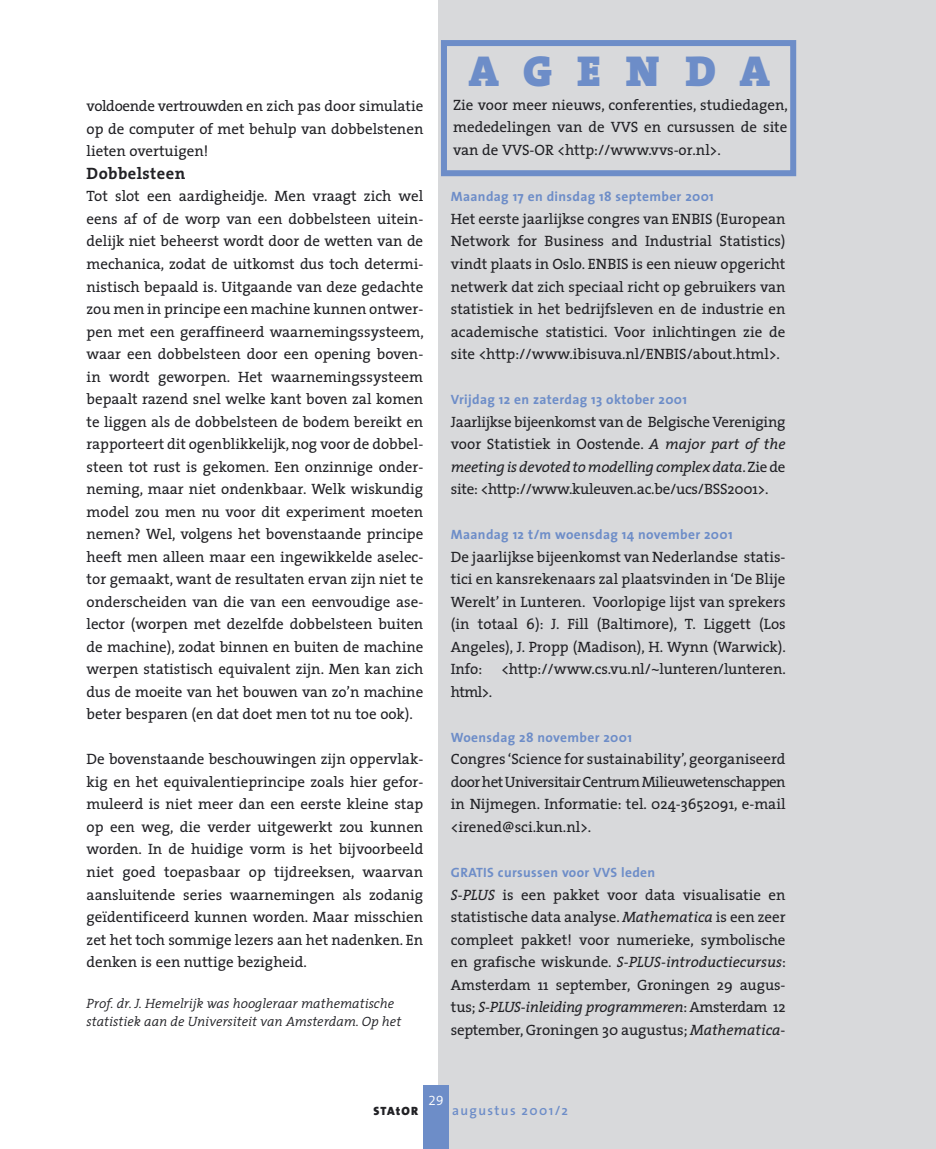
<style>
.page{position:relative;width:936px;height:1149px;background:#fff}
.page>*{position:absolute;margin:0;border:0;box-sizing:border-box;transform-origin:0 0}
.t1{font:900 43.5px "The Serif";letter-spacing:.575em;color:#6d8dc8}
.t2{font:700 16.5px "The Serif";letter-spacing:.025em;color:#212125}
.t3{font:15px/22.5px "The Serif";color:#212125;text-align:justify}
.t4{font:700 13.5px "The Sans";letter-spacing:.025em;color:#6d8dc8}
.t5{font:italic 300 13.5px/18px "The Serif";color:#212125}
.t6{font:600 13.5px "The Sans";letter-spacing:.1em;color:#6d8dc8}
.t7{font:13.5px "The Sans Semi Light Expert";color:#fff}
.t8{font:900 12px "The Sans";letter-spacing:.09em;color:#212125}
.s1{font-style:italic}
</style>
<div class="page">
<div style="left:438px;top:0;width:497px;height:1148px;background:#d8d9db"></div>
<div style="left:441px;top:40px;width:355px;height:136px;border:6px solid #6d8dc8"></div>
<div style="left:423px;top:1084px;width:26px;height:64px;background:#6d8dc8"></div>
<p class="t3" style="left:87px;top:94px;width:338px">voldoende vertrouwden en zich pas door simulatie op de computer of met behulp van dobbelstenen lieten overtuigen!</p>
<p class="t2" style="left:87px;top:159px;width:100px">Dobbelsteen</p>
<p class="t3" style="left:87px;top:184px;width:339px">Tot slot een aardigheidje. Men vraagt zich wel eens af of de worp van een dobbelsteen uitein&shy;delijk niet beheerst wordt door de wetten van de mechanica, zodat de uitkomst dus toch determi&shy;nistisch bepaald is. Uitgaande van deze gedachte zou men in principe een machine kunnen ontwer&shy;pen met een geraffineerd waarnemingssysteem, waar een dobbelsteen door een opening boven&shy;in wordt geworpen. Het waarnemingssysteem bepaalt razend snel welke kant boven zal komen te liggen als de dobbelsteen de bodem bereikt en rapporteert dit ogenblikkelijk, nog voor de dobbel&shy;steen tot rust is gekomen. Een onzinnige onder&shy;neming, maar niet ondenkbaar. Welk wiskundig model zou men nu voor dit experiment moeten nemen? Wel, volgens het bovenstaande principe heeft men alleen maar een ingewikkelde aselec&shy;tor gemaakt, want de resultaten ervan zijn niet te onderscheiden van die van een eenvoudige ase&shy;lector (worpen met dezelfde dobbelsteen buiten de machine), zodat binnen en buiten de machine werpen statistisch equivalent zijn. Men kan zich dus de moeite van het bouwen van zo’n machine beter besparen (en dat doet men tot nu toe ook).</p>
<p class="t3" style="left:87px;top:747px;width:338px">De bovenstaande beschouwingen zijn oppervlak&shy;kig en het equivalentieprincipe zoals hier gefor&shy;muleerd is niet meer dan een eerste kleine stap op een weg, die verder uitgewerkt zou kunnen worden. In de huidige vorm is het bijvoorbeeld niet goed toepasbaar op tijdreeksen, waarvan aansluitende series waarnemingen als zodanig geïdentificeerd kunnen worden. Maar misschien zet het toch sommige lezers aan het nadenken. En denken is een nuttige bezigheid.</p>
<p class="t5" style="left:87px;top:993px;width:316px">Prof. dr. J. Hemelrijk was hoogleraar mathematische statistiek aan de Universiteit van Amsterdam. Op het</p>
<h1 class="t1" style="left:468px;top:35px;width:303px">AGENDA</h1>
<p class="t3" style="left:453px;top:93px;width:336px">Zie voor meer nieuws, conferenties, studiedagen, mededelingen van de VVS en cursussen de site van de VVS-OR &lt;http://www.vvs-or.nl&gt;.</p>
<p class="t4" style="left:451px;top:185px;width:264px">Maandag 17 en dinsdag 18 september 2001</p>
<p class="t3" style="left:451px;top:207px;width:336px">Het eerste jaarlijkse congres van ENBIS (European Network for Business and Industrial Statistics) vindt plaats in Oslo. ENBIS is een nieuw opgericht netwerk dat zich speciaal richt op gebruikers van statistiek in het bedrijfsleven en de industrie en academische statistici. Voor inlichtingen zie de site &lt;http://www.ibisuva.nl/ENBIS/about.html&gt;.</p>
<p class="t4" style="left:451px;top:388px;width:238px">Vrijdag 12 en zaterdag 13 oktober 2001</p>
<p class="t3" style="left:451px;top:409px;width:336px">Jaarlijkse bijeenkomst van de Belgische Vereniging voor Statistiek in Oostende. <span class="s1">A major part of the meeting is devoted to modelling complex data</span>. Zie de site: &lt;http://www.kuleuven.ac.be/ucs/BSS2001&gt;.</p>
<p class="t4" style="left:451px;top:523px;width:283px">Maandag 12 t/m woensdag 14 november 2001</p>
<p class="t3" style="left:451px;top:544px;width:336px">De jaarlijkse bijeenkomst van Nederlandse statis&shy;tici en kansrekenaars zal plaatsvinden in ‘De Blije Werelt’ in Lunteren. Voorlopige lijst van sprekers (in totaal 6): J. Fill (Baltimore), T. Liggett (Los Angeles), J. Propp (Madison), H. Wynn (Warwick).<br>Info:</p>
<p class="t3" style="left:501px;top:657px;width:286px">&lt;http://www.cs.vu.nl/~lunteren/lunteren.</p>
<p class="t3" style="left:451px;top:679px;width:43px">html&gt;.</p>
<p class="t4" style="left:451px;top:725px;width:183px">Woensdag 28 november 2001</p>
<p class="t3" style="left:451px;top:747px;width:336px">Congres ‘Science for sustainability’, georganiseerd door het Universitair Centrum Milieuwetenschappen in Nijmegen. Informatie: tel. 024-3652091, e-mail &lt;irened@sci.kun.nl&gt;.</p>
<p class="t4" style="left:451px;top:860px;width:206px">GRATIS cursussen voor VVS leden</p>
<p class="t3" style="left:451px;top:882px;width:337px"><span class="s1">S-PLUS</span> is een pakket voor data visualisatie en statistische data analyse. <span class="s1">Mathematica</span> is een zeer compleet pakket! voor numerieke, symbolische en grafische wiskunde. <span class="s1">S-PLUS-introductiecursus</span>:<br>Amsterdam 11 september, Groningen 29 augus&shy;tus; <span class="s1">S-PLUS-inleiding programmeren</span>: Amsterdam 12 september, Groningen 30 augustus; <span class="s1">Mathematica-</span></p>
<p class="t7" style="left:428px;top:1088px;width:16px">29</p>
<p class="t8" style="left:373px;top:1100px;width:46px">STAtOR</p>
<p class="t6" style="left:452px;top:1098px;width:117px">augustus 2001/2</p>
</div>
